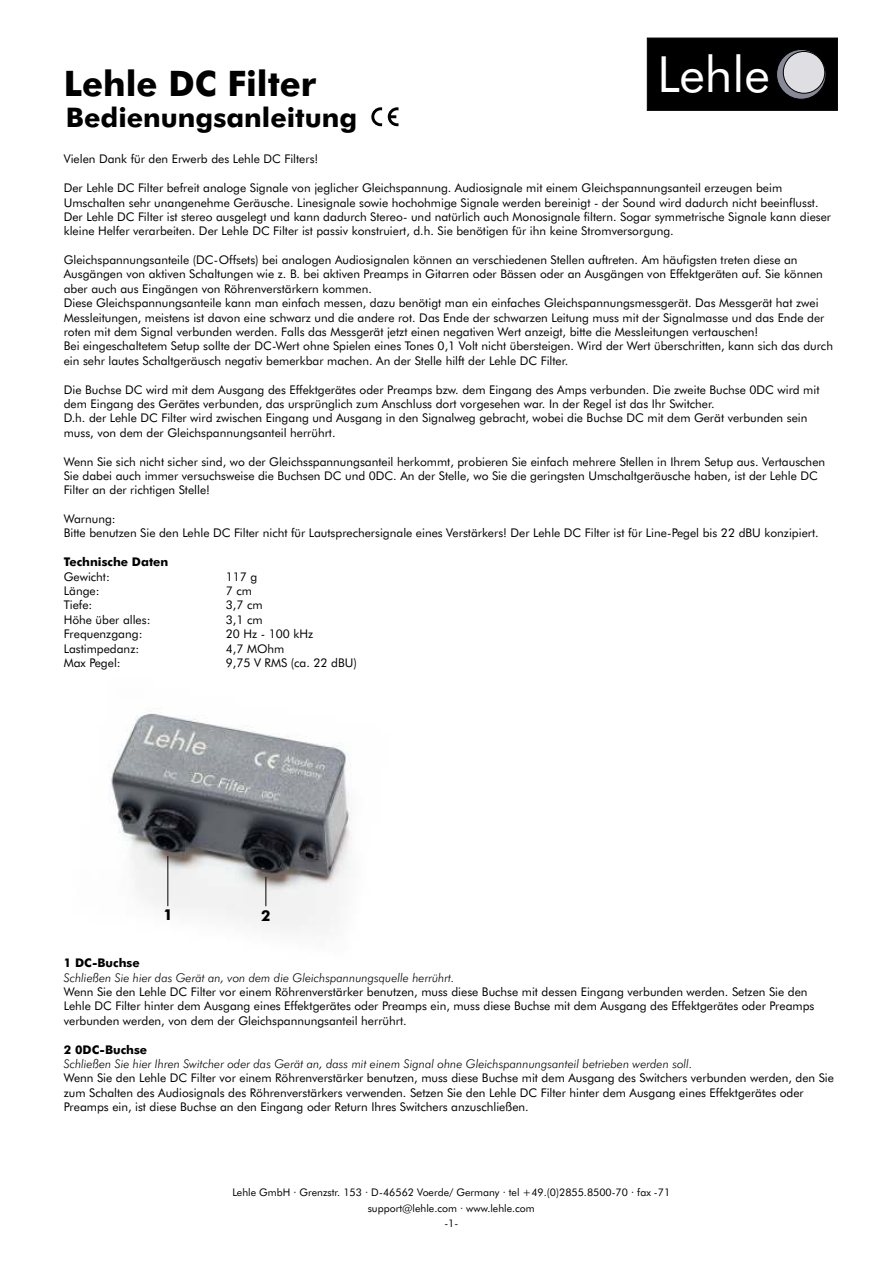
<style>
.page{position:relative;width:893px;height:1263px;background:#fff}
.page>*{position:absolute;margin:0;border:0;box-sizing:border-box;transform-origin:0 0}
.t1{font:49.8px "Futura BT";color:#fff}
.t2{font:500 35.1px "Futura BT";color:#000}
.t3{font:500 27px "Futura BT";color:#000}
.t4{font:500 15px "Futura BT";color:#000}
.t5{font:12px/14.4px "Futura BT";color:#000}
.t6{font:italic 300 12px "Futura BT";color:#000}
.t7{font:500 12px "Futura BT";color:#000}
.t8{font:10.5px/15.3px "Futura BT";color:#000;text-align:center}
</style>
<div class="page">
<img style="left:111px;top:712px;width:241px;height:219px">
<svg style="left:266px;top:877px;width:1px;height:29px"></svg>
<hr style="left:168px;top:856px;width:1px;height:50px;background:#000">
<svg style="left:371px;top:107px;width:11px;height:19px"></svg>
<svg style="left:388px;top:107px;width:10px;height:19px"></svg>
<div style="left:647px;top:38px;width:191px;height:73px;background:#000"></div>
<svg style="left:776px;top:49px;width:50px;height:50px"></svg>
<div style="left:783px;top:51px;width:42px;height:42px;background:#dedee3;border:1px solid #000;border-radius:50%"></div>
<h1 class="t1" style="left:658px;top:55px;width:114px">Lehle</h1>
<h2 class="t2" style="left:64px;top:70px;width:254px">Lehle DC Filter</h2>
<h3 class="t3" style="left:66px;top:106px;width:293px">Bedienungsanleitung</h3>
<p class="t5" style="left:64px;top:153px;width:256px">Vielen Dank für den Erwerb des Lehle DC Filters!</p>
<p class="t5" style="left:64px;top:182px;width:769px">Der Lehle DC Filter befreit analoge Signale von jeglicher Gleichspannung. Audiosignale mit einem Gleichspannungsanteil erzeugen beim Umschalten sehr unangenehme Geräusche. Linesignale sowie hochohmige Signale werden bereinigt - der Sound wird dadurch nicht beeinflusst.<br>Der Lehle DC Filter ist stereo ausgelegt und kann dadurch Stereo- und natürlich auch Monosignale filtern. Sogar symmetrische Signale kann dieser kleine Helfer verarbeiten. Der Lehle DC Filter ist passiv konstruiert, d.h. Sie benötigen für ihn keine Stromversorgung.</p>
<p class="t5" style="left:64px;top:254px;width:771px">Gleichspannungsanteile (DC-Offsets) bei analogen Audiosignalen können an verschiedenen Stellen auftreten. Am häufigsten treten diese an Ausgängen von aktiven Schaltungen wie z. B. bei aktiven Preamps in Gitarren oder Bässen oder an Ausgängen von Effektgeräten auf. Sie können aber auch aus Eingängen von Röhrenverstärkern kommen.<br>Diese Gleichspannungsanteile kann man einfach messen, dazu benötigt man ein einfaches Gleichspannungsmessgerät. Das Messgerät hat zwei Messleitungen, meistens ist davon eine schwarz und die andere rot. Das Ende der schwarzen Leitung muss mit der Signalmasse und das Ende der roten mit dem Signal verbunden werden. Falls das Messgerät jetzt einen negativen Wert anzeigt, bitte die Messleitungen vertauschen!<br>Bei eingeschaltetem Setup sollte der DC-Wert ohne Spielen eines Tones 0,1 Volt nicht übersteigen. Wird der Wert überschritten, kann sich das durch ein sehr lautes Schaltgeräusch negativ bemerkbar machen. An der Stelle hilft der Lehle DC Filter.</p>
<p class="t5" style="left:64px;top:383px;width:757px">Die Buchse DC wird mit dem Ausgang des Effektgerätes oder Preamps bzw. dem Eingang des Amps verbunden. Die zweite Buchse 0DC wird mit dem Eingang des Gerätes verbunden, das ursprünglich zum Anschluss dort vorgesehen war. In der Regel ist das Ihr Switcher.<br>D.h. der Lehle DC Filter wird zwischen Eingang und Ausgang in den Signalweg gebracht, wobei die Buchse DC mit dem Gerät verbunden sein muss, von dem der Gleichspannungsanteil herrührt.</p>
<p class="t5" style="left:64px;top:455px;width:763px">Wenn Sie sich nicht sicher sind, wo der Gleichsspannungsanteil herkommt, probieren Sie einfach mehrere Stellen in Ihrem Setup aus. Vertauschen<br>Sie dabei auch immer versuchsweise die Buchsen DC und 0DC. An der Stelle, wo Sie die geringsten Umschaltgeräusche haben, ist der Lehle DC<br>Filter an der richtigen Stelle!</p>
<p class="t5" style="left:64px;top:513px;width:756px">Warnung:<br>Bitte benutzen Sie den Lehle DC Filter nicht für Lautsprechersignale eines Verstärkers! Der Lehle DC Filter ist für Line-Pegel bis 22 dBU konzipiert.</p>
<p class="t7" style="left:64px;top:557px;width:106px">Technische Daten</p>
<p class="t5" style="left:64px;top:570px;width:48px">Gewicht:</p>
<p class="t5" style="left:226px;top:570px;width:33px">117 g</p>
<p class="t5" style="left:64px;top:585px;width:37px">Länge:</p>
<p class="t5" style="left:226px;top:585px;width:28px">7 cm</p>
<p class="t5" style="left:64px;top:599px;width:30px">Tiefe:</p>
<p class="t5" style="left:226px;top:599px;width:38px">3,7 cm</p>
<p class="t5" style="left:64px;top:613px;width:88px">Höhe über alles:</p>
<p class="t5" style="left:226px;top:613px;width:38px">3,1 cm</p>
<p class="t5" style="left:64px;top:628px;width:80px">Frequenzgang:</p>
<p class="t5" style="left:226px;top:628px;width:89px">20 Hz - 100 kHz</p>
<p class="t5" style="left:64px;top:642px;width:77px">Lastimpedanz:</p>
<p class="t5" style="left:226px;top:642px;width:60px">4,7 MOhm</p>
<p class="t5" style="left:64px;top:657px;width:58px">Max Pegel:</p>
<p class="t5" style="left:226px;top:657px;width:133px">9,75 V RMS (ca. 22 dBU)</p>
<p class="t4" style="left:163px;top:909px;width:11px">1</p>
<p class="t4" style="left:261px;top:909px;width:11px">2</p>
<p class="t7" style="left:64px;top:958px;width:77px">1 DC-Buchse</p>
<p class="t6" style="left:64px;top:972px;width:392px">Schließen Sie hier das Gerät an, von dem die Gleichspannungsquelle herrührt.</p>
<p class="t5" style="left:64px;top:986px;width:752px">Wenn Sie den Lehle DC Filter vor einem Röhrenverstärker benutzen, muss diese Buchse mit dessen Eingang verbunden werden. Setzen Sie den<br>Lehle DC Filter hinter dem Ausgang eines Effektgerätes oder Preamps ein, muss diese Buchse mit dem Ausgang des Effektgerätes oder Preamps verbunden werden, von dem der Gleichspannungsanteil herrührt.</p>
<p class="t7" style="left:64px;top:1044px;width:85px">2 0DC-Buchse</p>
<p class="t6" style="left:64px;top:1059px;width:630px">Schließen Sie hier Ihren Switcher oder das Gerät an, dass mit einem Signal ohne Gleichspannungsanteil betrieben werden soll.</p>
<p class="t5" style="left:64px;top:1072px;width:772px">Wenn Sie den Lehle DC Filter vor einem Röhrenverstärker benutzen, muss diese Buchse mit dem Ausgang des Switchers verbunden werden, den Sie zum Schalten des Audiosignals des Röhrenverstärkers verwenden. Setzen Sie den Lehle DC Filter hinter dem Ausgang eines Effektgerätes oder<br>Preamps ein, ist diese Buchse an den Eingang oder Return Ihres Switchers anzuschließen.</p>
<p class="t8" style="left:232px;top:1186px;width:439px">Lehle GmbH · Grenzstr. 153 · D-46562 Voerde/ Germany · tel +49.(0)2855.8500-70 · fax -71 support@lehle.com · www.lehle.com<br>-1-</p>
</div>
